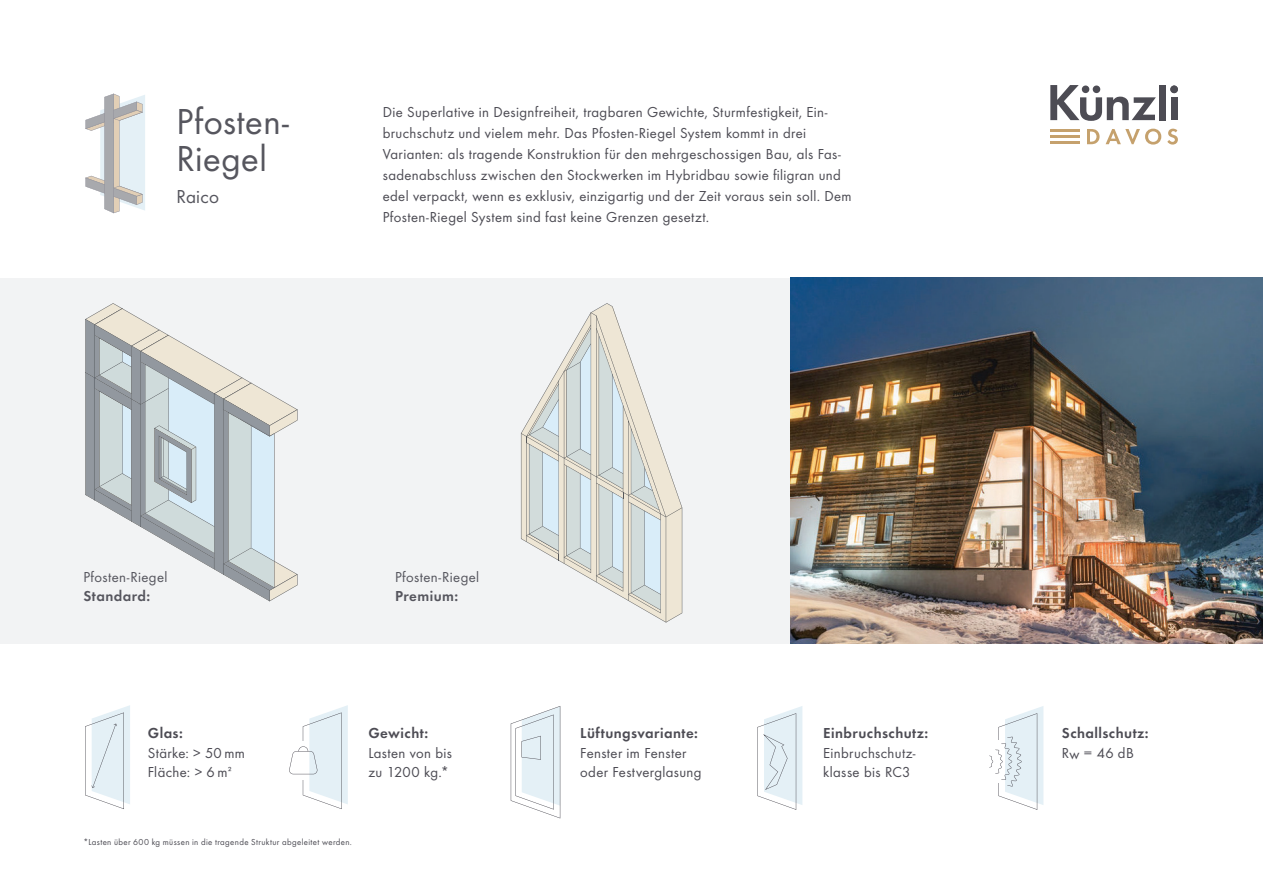
<style>
.page{position:relative;width:1263px;height:893px;background:#fff}
.page>*{position:absolute;margin:0;border:0;box-sizing:border-box;transform-origin:0 0}
.t1{font:37.5px/37.5px "Futura Boo";letter-spacing:.015em;color:#56565e}
.t2{font:19.5px "Futura Boo";letter-spacing:.015em;color:#56565e}
.t3{font:15px/21px "Futura Boo";letter-spacing:.025em;color:#4d4c54}
.t4{font:15px "Futura Dem";letter-spacing:.03em;color:#4d4c54}
.t5{font:15px "Futura Boo";letter-spacing:.025em;color:#56565e}
.t6{font:15px "Futura Dem";letter-spacing:.03em;color:#56565e}
.t7{font:9px "Futura Boo";letter-spacing:.045em;color:#4d4c54}
</style>
<div class="page">
<div style="left:0;top:278px;width:790px;height:365px;background:#f2f3f4"></div>
<svg style="left:1087px;top:129px;width:12px;height:15px"></svg>
<svg style="left:1105px;top:129px;width:56px;height:16px"></svg>
<svg style="left:1167px;top:129px;width:11px;height:16px"></svg>
<hr style="left:1050px;top:142px;width:29px;height:2px;background:#c5a16d">
<hr style="left:1050px;top:129px;width:29px;height:3px;background:#c5a16d">
<hr style="left:1050px;top:135px;width:29px;height:3px;background:#c5a16d">
<svg style="left:1050px;top:85px;width:106px;height:36px"></svg>
<div style="left:1159px;top:85px;width:7px;height:35px;background:#4d4c54"></div>
<div style="left:1170px;top:86px;width:8px;height:7px;background:#4d4c54;border-radius:50%"></div>
<div style="left:1171px;top:97px;width:6px;height:23px;background:#4d4c54"></div>
<svg style="left:85px;top:705px;width:45px;height:104px"></svg>
<svg style="left:289px;top:705px;width:59px;height:104px"></svg>
<svg style="left:85px;top:94px;width:60px;height:119px"></svg>
<svg style="left:511px;top:706px;width:49px;height:112px"></svg>
<svg style="left:989px;top:706px;width:54px;height:104px"></svg>
<svg style="left:757px;top:706px;width:45px;height:104px"></svg>
<svg style="left:85px;top:303px;width:213px;height:298px"></svg>
<svg style="left:521px;top:303px;width:161px;height:320px"></svg>
<img style="left:790px;top:278px;width:473px;height:365px">
<h1 class="t1" style="left:176px;top:102px;width:114px">Pfosten-<br>Riegel</h1>
<h2 class="t2" style="left:176px;top:185px;width:44px">Raico</h2>
<p class="t3" style="left:383px;top:102px;width:470px">Die Superlative in Designfreiheit, tragbaren Gewichte, Sturmfestigkeit, Ein&shy;bruchschutz und vielem mehr. Das Pfosten-Riegel System kommt in drei Varianten: als tragende Konstruktion für den mehrgeschossigen Bau, als Fas&shy;sadenabschluss zwischen den Stockwerken im Hybridbau sowie filigran und edel verpackt, wenn es exklusiv, einzigartig und der Zeit voraus sein soll. Dem Pfosten-Riegel System sind fast keine Grenzen gesetzt.</p>
<p class="t5" style="left:83px;top:568px;width:86px">Pfosten-Riegel</p>
<p class="t6" style="left:83px;top:586px;width:68px">Standard:</p>
<p class="t5" style="left:395px;top:568px;width:86px">Pfosten-Riegel</p>
<p class="t6" style="left:395px;top:586px;width:65px">Premium:</p>
<p class="t4" style="left:148px;top:723px;width:37px">Glas:</p>
<p class="t3" style="left:148px;top:743px;width:99px;line-height:19.5px">Stärke: &gt; 50 mm<br>Fläche: &gt; 6 m2</p>
<p class="t4" style="left:368px;top:723px;width:61px">Gewicht:</p>
<p class="t3" style="left:368px;top:743px;width:85px;line-height:19.5px">Lasten von bis zu 1200 kg.*</p>
<p class="t7" style="left:83px;top:837px;width:270px">*Lasten über 600 kg müssen in die tragende Struktur abgeleitet werden.</p>
<p class="t4" style="left:580px;top:723px;width:119px">Lüftungsvariante:</p>
<p class="t3" style="left:580px;top:743px;width:123px;line-height:19.5px">Fenster im Fenster oder Festverglasung</p>
<p class="t4" style="left:823px;top:723px;width:106px">Einbruchschutz:</p>
<p class="t3" style="left:823px;top:743px;width:94px;line-height:19.5px">Einbruchschutz&shy;klasse bis RC3</p>
<p class="t4" style="left:1062px;top:723px;width:88px">Schallschutz:</p>
<p class="t3" style="left:1062px;top:742px;width:73px">Rw = 46 dB</p>
</div>
